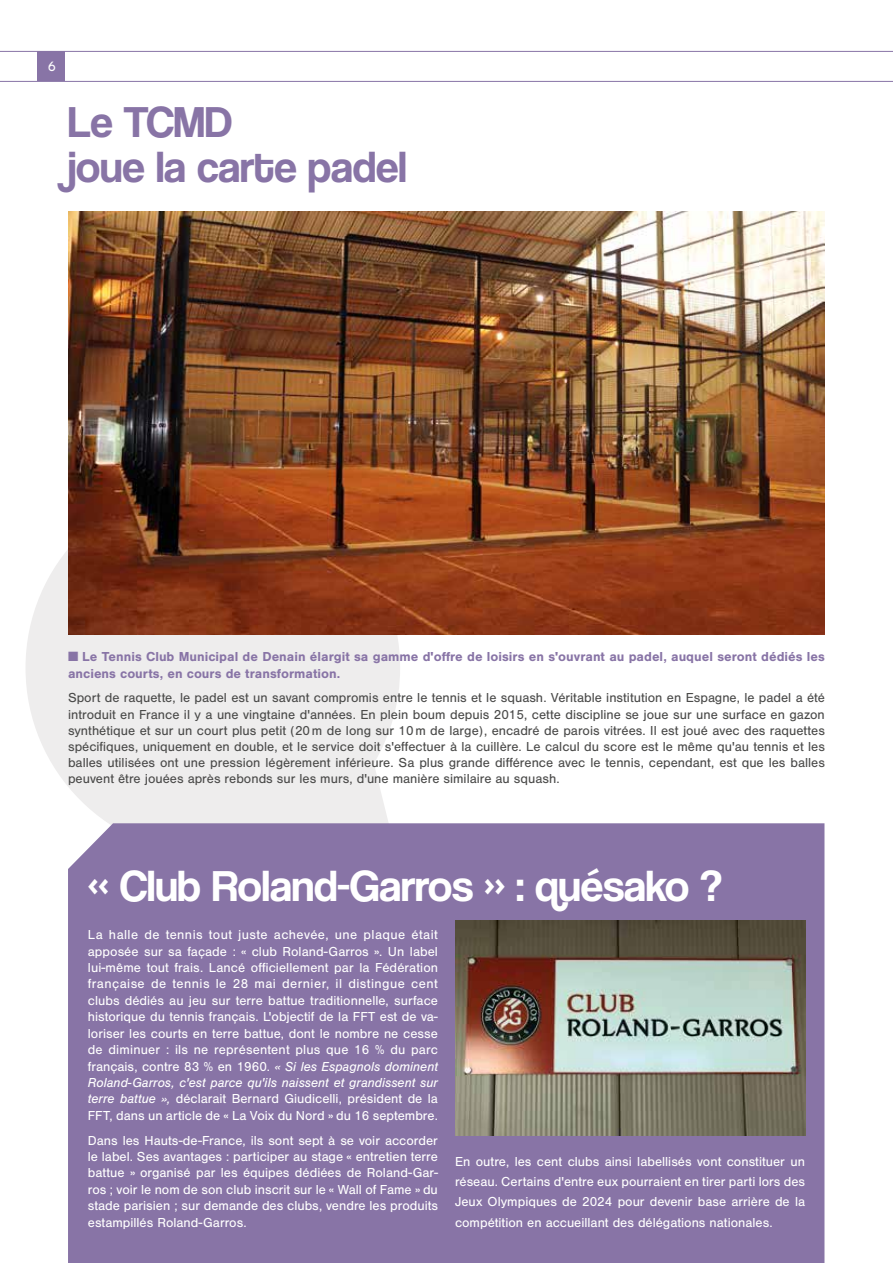
<style>
.page{position:relative;width:893px;height:1263px;background:#fff}
.page>*{position:absolute;margin:0;border:0;box-sizing:border-box;transform-origin:0 0}
.t1{font:45px "Coolvetica Rg";color:#fff}
.t2{font:45px/45px "Coolvetica Rg";color:#8874a6}
.t3{font:13.5px/16.4px "Nimbus San";color:#fff;text-align:justify}
.t4{font:13.5px/16.2px "Nimbus San";color:#4a4a49;text-align:justify}
.t5{font:700 13.5px/16.2px "Nimbus San";color:#8874a6}
.t6{font:700 12px "Caviar Dreams";color:#fff}
.s1{font-style:italic}
</style>
<div class="page">
<svg style="left:26px;top:550px;width:374px;height:273px;fill:#eeeded"></svg>
<hr style="left:0;top:51px;width:893px;height:1px;background:#8874a6">
<hr style="left:0;top:81px;width:893px;height:1px;background:#8874a6">
<div style="left:37px;top:52px;width:28px;height:29px;background:#8874a6"></div>
<img style="left:68px;top:212px;width:756px;height:423px">
<div style="left:68px;top:823px;width:756px;height:440px;background:#8874a6"></div>
<hr style="left:892px;top:635px;width:1px;height:306px;background:#f18958">
<hr style="left:892px;top:962px;width:1px;height:301px;background:#ab9cc1">
<img style="left:455px;top:920px;width:350px;height:215px">
<p class="t6" style="left:48px;top:59px;width:9px">6</p>
<h1 class="t2" style="left:68px;top:99px;width:340px">Le TCMD<br>joue la carte padel</h1>
<p class="t5" style="left:68px;top:649px;width:758px">■ Le Tennis Club Municipal de Denain élargit sa gamme d'offre de loisirs en s'ouvrant au padel, auquel seront dédiés les anciens courts, en cours de transformation.</p>
<p class="t4" style="left:68px;top:690px;width:758px">Sport de raquette, le padel est un savant compromis entre le tennis et le squash. Véritable institution en Espagne, le padel a été introduit en France il y a une vingtaine d'années. En plein boum depuis 2015, cette discipline se joue sur une surface en gazon synthétique et sur un court plus petit (20m de long sur 10m de large), encadré de parois vitrées. Il est joué avec des raquettes spécifiques, uniquement en double, et le service doit s'effectuer à la cuillère. Le calcul du score est le même qu'au tennis et les balles utilisées ont une pression légèrement inférieure. Sa plus grande différence avec le tennis, cependant, est que les balles peuvent être jouées après rebonds sur les murs, d'une manière similaire au squash.</p>
<h1 class="t1" style="left:88px;top:859px;width:636px">« Club Roland-Garros » : quésako ?</h1>
<p class="t3" style="left:88px;top:927px;width:352px">La halle de tennis tout juste achevée, une plaque était apposée sur sa façade : « club Roland-Garros ». Un label lui-même tout frais. Lancé officiellement par la Fédération française de tennis le 28 mai dernier, il distingue cent clubs dédiés au jeu sur terre battue traditionnelle, surface historique du tennis français. L'objectif de la FFT est de va&shy;loriser les courts en terre battue, dont le nombre ne cesse de diminuer : ils ne représentent plus que 16 % du parc français, contre 83 % en 1960. <span class="s1">« Si les Espagnols dominent Roland-Garros, c'est parce qu'ils naissent et grandissent sur terre battue »,</span> déclarait Bernard Giudicelli, président de la FFT, dans un article de « La Voix du Nord » du 16 septembre.</p>
<p class="t3" style="left:88px;top:1132px;width:352px">Dans les Hauts-de-France, ils sont sept à se voir accorder le label. Ses avantages : participer au stage « entretien terre battue » organisé par les équipes dédiées de Roland-Gar&shy;ros ; voir le nom de son club inscrit sur le « Wall of Fame » du stade parisien ; sur demande des clubs, vendre les produits estampillés Roland-Garros.</p>
<p class="t3" style="left:455px;top:1151px;width:352px;line-height:20.2px">En outre, les cent clubs ainsi labellisés vont constituer un réseau. Certains d'entre eux pourraient en tirer parti lors des Jeux Olympiques de 2024 pour devenir base arrière de la compétition en accueillant des délégations nationales.</p>
</div>
